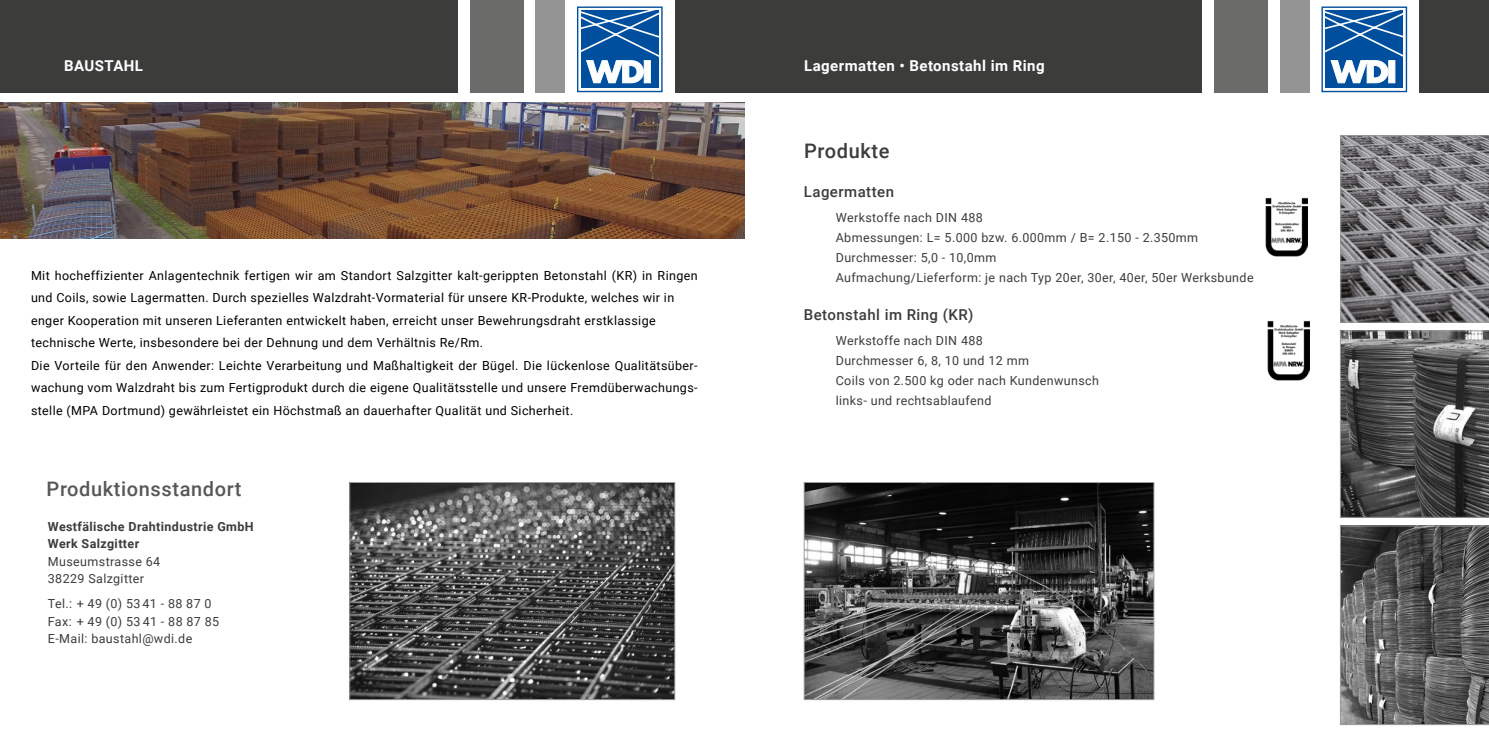
<style>
.page{position:relative;width:1489px;height:745px;background:#fff}
.page>*{position:absolute;margin:0;border:0;box-sizing:border-box;transform-origin:0 0}
.t1{font:500 20px "Roboto";letter-spacing:.03em;color:#575756}
.t2{font:500 20px "Roboto";letter-spacing:.03em;color:#3c3c3b}
.t3{font:700 15px "Roboto";letter-spacing:.03em;color:#fff}
.t4{font:500 15px "Roboto";letter-spacing:.03em;color:#3c3c3b}
.t5{font:12.5px/22.5px "Roboto";letter-spacing:.03em;color:#000}
.t6{font:12.5px/20px "Roboto";letter-spacing:.03em;color:#3c3c3b}
.t7{font:700 12.5px/17.5px "Roboto";letter-spacing:.03em;color:#3c3c3b}
</style>
<div class="page">
<div style="left:1325px;top:10px;width:77px;height:78px;background:#004f9f"></div>
<svg style="left:1325px;top:10px;width:77px;height:74px"></svg>
<div style="left:1388px;top:60px;width:7px;height:23px;background:#fff;border:1px solid #fff"></div>
<div style="left:1321px;top:7px;width:85px;height:85px;border:1px solid #004f9f"></div>
<div style="left:581px;top:10px;width:77px;height:78px;background:#004f9f"></div>
<svg style="left:581px;top:10px;width:77px;height:74px"></svg>
<div style="left:643px;top:60px;width:7px;height:23px;background:#fff;border:1px solid #fff"></div>
<div style="left:577px;top:7px;width:85px;height:85px;border:1px solid #004f9f"></div>
<div style="left:744px;top:0;width:457px;height:92px;background:#3c3c3b"></div>
<div style="left:0;top:0;width:457px;height:92px;background:#3c3c3b"></div>
<div style="left:1214px;top:0;width:53px;height:92px;background:#6b6b6a"></div>
<div style="left:470px;top:0;width:53px;height:92px;background:#6b6b6a"></div>
<div style="left:1279px;top:0;width:29px;height:92px;background:#949494"></div>
<div style="left:535px;top:0;width:29px;height:92px;background:#949494"></div>
<div style="left:1419px;top:0;width:69px;height:92px;background:#3c3c3b"></div>
<div style="left:675px;top:0;width:114px;height:92px;background:#3c3c3b"></div>
<img style="left:0;top:103px;width:744px;height:136px">
<img style="left:351px;top:484px;width:322px;height:213px">
<div style="left:349px;top:482px;width:326px;height:217px;border:1px solid #9d9d9c"></div>
<svg style="left:1340px;top:135px;width:148px;height:187px;background:#7a797c"></svg>
<svg style="left:1340px;top:330px;width:148px;height:187px;background:#545454"></svg>
<svg style="left:1340px;top:525px;width:148px;height:199px;background:#5c5c5c"></svg>
<img style="left:1265px;top:197px;width:42px;height:60px">
<img style="left:1267px;top:320px;width:41px;height:60px">
<img style="left:805px;top:484px;width:347px;height:213px">
<div style="left:803px;top:482px;width:351px;height:217px;border:1px solid #9d9d9c"></div>
<p class="t3" style="left:64px;top:55px;width:81px">BAUSTAHL</p>
<p class="t3" style="left:804px;top:55px;width:242px">Lagermatten • Betonstahl im Ring</p>
<p class="t5" style="left:31px;top:263px;width:668px">Mit hocheffizienter Anlagentechnik fertigen wir am Standort Salzgitter kalt-gerippten Betonstahl (KR) in Ringen und Coils, sowie Lagermatten. Durch spezielles Walzdraht-Vormaterial für unsere KR-Produkte, welches wir in enger Kooperation mit unseren Lieferanten entwickelt haben, erreicht unser Bewehrungsdraht erstklassige technische Werte, insbesondere bei der Dehnung und dem Verhältnis Re/Rm.<br>Die Vorteile für den Anwender: Leichte Verarbeitung und Maßhaltigkeit der Bügel. Die lückenlose Qualitätsüber&shy;wachung vom Walzdraht bis zum Fertigprodukt durch die eigene Qualitätsstelle und unsere Fremdüberwachungs&shy;stelle (MPA Dortmund) gewährleistet ein Höchstmaß an dauerhafter Qualität und Sicherheit.</p>
<h1 class="t1" style="left:47px;top:475px;width:196px">Produktionsstandort</h1>
<p class="t7" style="left:48px;top:517px;width:207px">Westfälische Drahtindustrie GmbH<br>Werk Salzgitter</p>
<p class="t6" style="left:48px;top:552px;width:114px;line-height:17.5px">Museumstrasse 64<br>38229 Salzgitter</p>
<p class="t6" style="left:48px;top:594px;width:173px;line-height:17.5px">Tel.: + 49 (0) 5341 - 88 87 0<br>Fax: + 49 (0) 53 41 - 88 87 85<br>E-Mail: baustahl@wdi.de</p>
<h1 class="t2" style="left:804px;top:136px;width:87px">Produkte</h1>
<p class="t4" style="left:803px;top:181px;width:92px">Lagermatten</p>
<p class="t6" style="left:835px;top:207px;width:419px">Werkstoffe nach DIN 488<br>Abmessungen: L= 5.000 bzw. 6.000mm / B= 2.150 - 2.350mm Durchmesser: 5,0 - 10,0mm<br>Aufmachung/Lieferform: je nach Typ 20er, 30er, 40er, 50er Werksbunde</p>
<p class="t4" style="left:803px;top:304px;width:171px">Betonstahl im Ring (KR)</p>
<p class="t6" style="left:835px;top:330px;width:265px">Werkstoffe nach DIN 488<br>Durchmesser 6, 8, 10 und 12 mm<br>Coils von 2.500 kg oder nach Kundenwunsch links- und rechtsablaufend</p>
</div>
